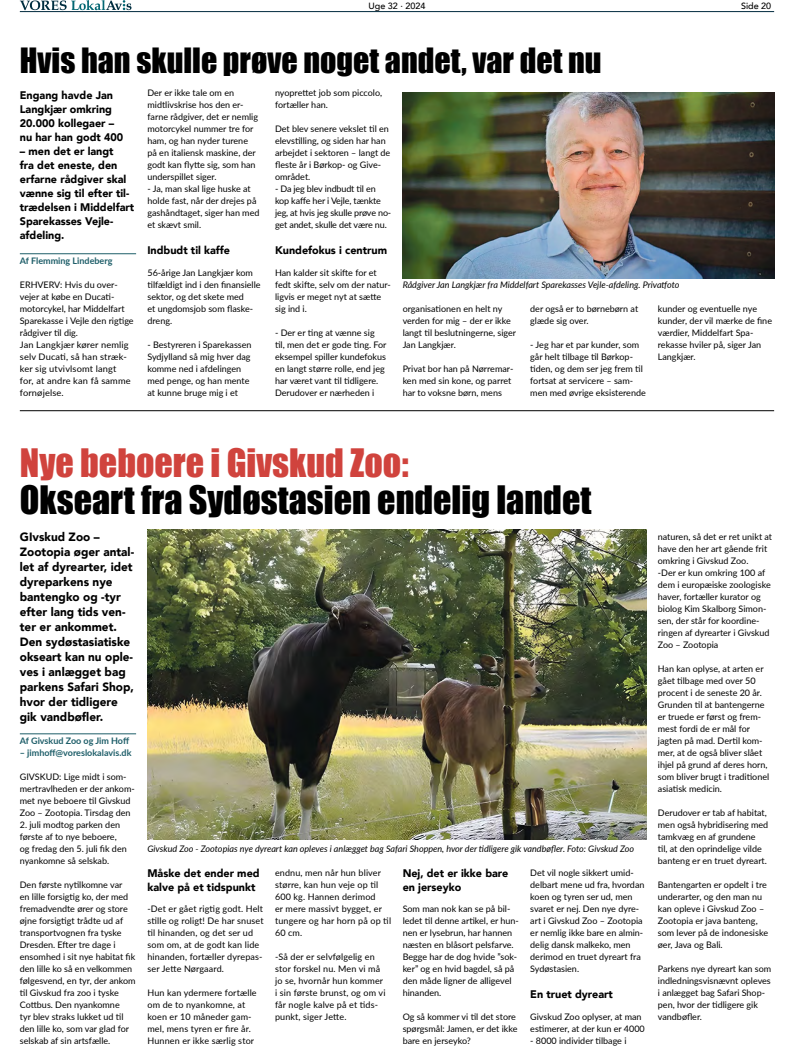
<style>
.page{position:relative;width:794px;height:1049px;background:#fff}
.page>*{position:absolute;margin:0;border:0;box-sizing:border-box;transform-origin:0 0}
.t1{font:36px "Impact";color:#000}
.t2{font:36px "Impact";color:#d0433d}
.t3{font:32px "Impact";color:#000}
.t4{font:900 12px/15px "Avenir";color:#000}
.t5{font:900 11px/14px "Avenir";color:#000}
.t6{font:9px/12px "Lato";color:#000}
.t7{font:italic 9px "Lato";color:#000}
.t8{font:700 9px "Lato";color:#1e5e69}
.t9{font:500 9px "Avenir";color:#000}
</style>
<div class="page">
<svg style="left:20px;top:0;width:111px;height:10px"></svg>
<hr style="left:20px;top:11px;width:754px;height:1px;background:#002a3e">
<hr style="left:20px;top:253px;width:116px;height:1px;background:#1e5e69">
<hr style="left:20px;top:733px;width:116px;height:1px;background:#1e5e69">
<img style="left:147px;top:529px;width:499px;height:310px">
<img style="left:403px;top:93px;width:371px;height:186px">
<hr style="left:20px;top:410px;width:754px;height:1px;background:#000">
<p class="t9" style="left:368px;top:-2px;width:58px">Uge 32 · 2024</p>
<p class="t9" style="left:741px;top:-2px;width:32px">Side 20</p>
<h2 class="t3" style="left:20px;top:36px;width:583px">Hvis han skulle prøve noget andet, var det nu</h2>
<p class="t5" style="left:20px;top:88px;width:105px">Engang havde Jan<br>Langkjær omkring<br>20.000 kollegaer – nu har han godt 400</p>
<p class="t5" style="left:20px;top:144px;width:116px">– men det er langt<br>fra det eneste, den erfarne rådgiver skal vænne sig til efter til&shy;trædelsen i Middelfart<br>Sparekasses Vejle&shy;afdeling.</p>
<p class="t8" style="left:20px;top:254px;width:94px">Af Flemming Lindeberg</p>
<p class="t6" style="left:20px;top:278px;width:115px">ERHVERV: Hvis du over&shy;vejer at købe en Ducati&shy;motorcykel, har Middelfart<br>Sparekasse i Vejle den rigtige rådgiver til dig.<br>Jan Langkjær kører nemlig selv Ducati, så han stræk&shy;ker sig utvivlsomt langt<br>for, at andre kan få samme fornøjelse.</p>
<p class="t6" style="left:147px;top:86px;width:112px">Der er ikke tale om en midtlivskrise hos den er&shy;farne rådgiver, det er nemlig motorcykel nummer tre for ham, og han nyder turene på en italiensk maskine, der godt kan flytte sig, som han underspillet siger.</p>
<p class="t6" style="left:147px;top:182px;width:114px">- Ja, man skal lige huske at holde fast, når der drejes på gashåndtaget, siger han med et skævt smil.</p>
<p class="t5" style="left:147px;top:243px;width:84px">Indbudt til kaffe</p>
<p class="t6" style="left:147px;top:266px;width:115px">56-årige Jan Langkjær kom tilfældigt ind i den finansielle sektor, og det skete med<br>et ungdomsjob som flaske&shy;dreng.</p>
<p class="t6" style="left:147px;top:338px;width:106px">- Bestyreren i Sparekassen<br>Sydjylland så mig hver dag komme ned i afdelingen med penge, og han mente at kunne bruge mig i et</p>
<p class="t6" style="left:275px;top:86px;width:109px">nyoprettet job som piccolo, fortæller han.</p>
<p class="t6" style="left:275px;top:122px;width:117px">Det blev senere vekslet til en elevstilling, og siden har han arbejdet i sektoren – langt de fleste år i Børkop- og Give&shy;området.</p>
<p class="t6" style="left:275px;top:182px;width:118px">- Da jeg blev indbudt til en kop kaffe her i Vejle, tænkte jeg, at hvis jeg skulle prøve no&shy;get andet, skulle det være nu.</p>
<p class="t5" style="left:275px;top:243px;width:113px">Kundefokus i centrum</p>
<p class="t6" style="left:275px;top:266px;width:117px">Han kalder sit skifte for et fedt skifte, selv om der natur&shy;ligvis er meget nyt at sætte sig ind i.</p>
<p class="t6" style="left:275px;top:326px;width:113px">- Der er ting at vænne sig til, men det er gode ting. For eksempel spiller kundefokus en langt større rolle, end jeg har været vant til tidligere.<br>Derudover er nærheden i</p>
<p class="t7" style="left:403px;top:278px;width:278px">Rådgiver Jan Langkjær fra Middelfart Sparekasses Vejle-afdeling. Privatfoto</p>
<p class="t6" style="left:403px;top:302px;width:115px">organisationen en helt ny verden for mig – der er ikke langt til beslutningerne, siger<br>Jan Langkjær.</p>
<p class="t6" style="left:403px;top:362px;width:112px">Privat bor han på Nørremar&shy;ken med sin kone, og parret har to voksne børn, mens</p>
<p class="t6" style="left:530px;top:302px;width:109px">der også er to børnebørn at glæde sig over.</p>
<p class="t6" style="left:530px;top:338px;width:117px">- Jeg har et par kunder, som går helt tilbage til Børkop&shy;tiden, og dem ser jeg frem til fortsat at servicere – sam&shy;men med øvrige eksisterende</p>
<p class="t6" style="left:658px;top:302px;width:116px">kunder og eventuelle nye kunder, der vil mærke de fine værdier, Middelfart Spa&shy;rekasse hviler på, siger Jan<br>Langkjær.</p>
<h1 class="t2" style="left:20px;top:435px;width:390px">Nye beboere i Givskud Zoo:</h1>
<h1 class="t1" style="left:20px;top:472px;width:573px">Okseart fra Sydøstasien endelig landet</h1>
<p class="t4" style="left:20px;top:529px;width:116px">GIvskud Zoo –<br>Zootopia øger antal&shy;let af dyrearter, idet dyreparkens nye bantengko og -tyr efter lang tids ven&shy;ter er ankommet.<br>Den sydøstasiatiske okseart kan nu ople&shy;ves i anlægget bag parkens Safari Shop, hvor der tidligere gik vandbøfler.</p>
<p class="t8" style="left:20px;top:734px;width:111px">Af Givskud Zoo og Jim Hoff</p>
<p class="t8" style="left:20px;top:746px;width:113px">– jimhoff@voreslokalavis.dk</p>
<p class="t6" style="left:20px;top:770px;width:116px">GIVSKUD: Lige midt i som&shy;mertravlheden er der ankom&shy;met nye beboere til Givskud<br>Zoo – Zootopia. Tirsdag den</p>
<p class="t6" style="left:20px;top:818px;width:108px">2. juli modtog parken den første af to nye beboere, og fredag den 5. juli fik den nyankomne så selskab.</p>
<p class="t6" style="left:20px;top:878px;width:117px">Den første nytilkomne var<br>en lille forsigtig ko, der med fremadvendte ører og store øjne forsigtigt trådte ud af transportvognen fra tyske<br>Dresden. Efter tre dage i ensomhed i sit nye habitat fik den lille ko så en velkommen følgesvend, en tyr, der ankom til Givskud fra zoo i tyske<br>Cottbus. Den nyankomne<br>tyr blev straks lukket ud til den lille ko, som var glad for selskab af sin artsfælle.</p>
<p class="t7" style="left:147px;top:842px;width:488px">Givskud Zoo - Zootopias nye dyreart kan opleves i anlægget bag Safari Shoppen, hvor der tidligere gik vandbøfler. Foto: Givskud Zoo</p>
<p class="t5" style="left:147px;top:865px;width:114px">Måske det ender med kalve på et tidspunkt</p>
<p class="t6" style="left:147px;top:902px;width:118px">-Det er gået rigtig godt. Helt stille og roligt! De har snuset til hinanden, og det ser ud som om, at de godt kan lide hinanden, fortæller dyrepas&shy;ser Jette Nørgaard.</p>
<p class="t6" style="left:147px;top:986px;width:111px">Hun kan ydermere fortælle om de to nyankomne, at koen er 10 måneder gam&shy;mel, mens tyren er fire år.<br>Hunnen er ikke særlig stor</p>
<p class="t6" style="left:275px;top:866px;width:118px">endnu, men når hun bliver større, kan hun veje op til<br>600 kg. Hannen derimod<br>er mere massivt bygget, er tungere og har horn på op til<br>60 cm.</p>
<p class="t6" style="left:275px;top:950px;width:112px">-Så der er selvfølgelig en stor forskel nu. Men vi må jo se, hvornår hun kommer i sin første brunst, og om vi får nogle kalve på et tids&shy;punkt, siger Jette.</p>
<p class="t5" style="left:403px;top:865px;width:107px">Nej, det er ikke bare en jerseyko</p>
<p class="t6" style="left:403px;top:902px;width:118px">Som man nok kan se på bil&shy;ledet til denne artikel, er hun&shy;nen er lysebrun, har hannen næsten en blåsort pelsfarve.<br>Begge har de dog hvide ”sok&shy;ker” og en hvid bagdel, så på den måde ligner de alligevel hinanden.</p>
<p class="t6" style="left:403px;top:1010px;width:116px">Og så kommer vi til det store spørgsmål: Jamen, er det ikke bare en jerseyko?</p>
<p class="t6" style="left:530px;top:866px;width:116px">Det vil nogle sikkert umid&shy;delbart mene ud fra, hvordan koen og tyren ser ud, men svaret er nej. Den nye dyre&shy;art i Givskud Zoo – Zootopia er nemlig ikke bare en almin&shy;delig dansk malkeko, men derimod en truet dyreart fra<br>Sydøstasien.</p>
<p class="t5" style="left:530px;top:987px;width:84px">En truet dyreart</p>
<p class="t6" style="left:530px;top:1010px;width:116px">Givskud Zoo oplyser, at man estimerer, at der kun er 4000</p>
<p class="t6" style="left:530px;top:1034px;width:98px">- 8000 individer tilbage i</p>
<p class="t6" style="left:658px;top:530px;width:116px">naturen, så det er ret unikt at have den her art gående frit omkring i Givskud Zoo.<br>-Der er kun omkring 100 af dem i europæiske zoologiske haver, fortæller kurator og biolog Kim Skalborg Simon&shy;sen, der står for koordine&shy;ringen af dyrearter i Givskud<br>Zoo – Zootopia</p>
<p class="t6" style="left:658px;top:662px;width:113px">Han kan oplyse, at arten er gået tilbage med over 50 procent i de seneste 20 år.<br>Grunden til at bantengerne er truede er først og frem&shy;mest fordi de er mål for jagten på mad. Dertil kom&shy;mer, at de også bliver slået ihjel på grund af deres horn, som bliver brugt i traditionel asiatisk medicin.</p>
<p class="t6" style="left:658px;top:806px;width:112px">Derudover er tab af habitat, men også hybridisering med tamkvæg en af grundene<br>til, at den oprindelige vilde banteng er en truet dyreart.</p>
<p class="t6" style="left:658px;top:878px;width:112px">Bantengarten er opdelt i tre underarter, og den man nu kan opleve i Givskud Zoo –<br>Zootopia er java banteng, som lever på de indonesiske øer, Java og Bali.</p>
<p class="t6" style="left:658px;top:962px;width:115px">Parkens nye dyreart kan som indledningsvisnævnt opleves i anlægget bag Safari Shop&shy;pen, hvor der tidligere gik vandbøfler.</p>
</div>
